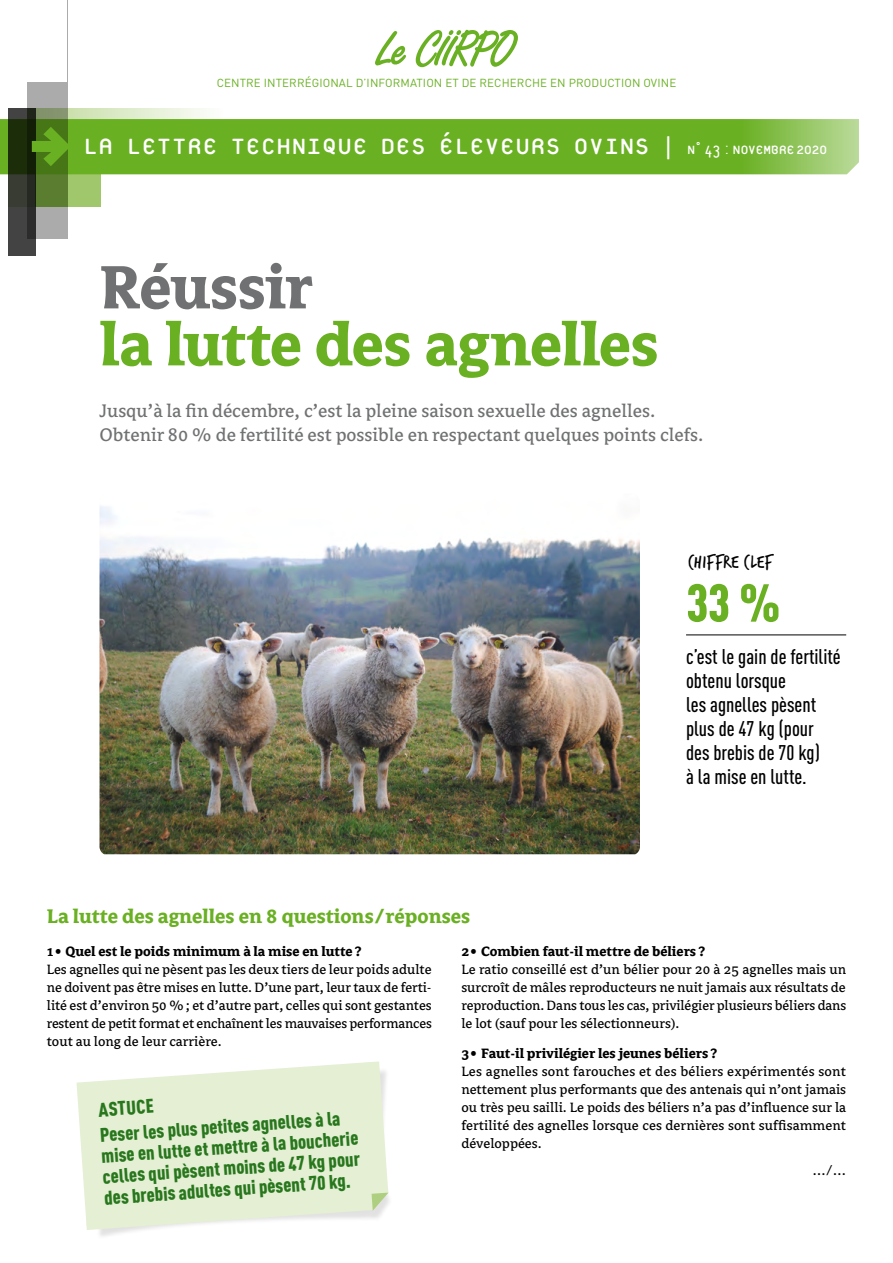
<style>
.page{position:relative;width:893px;height:1263px;background:#fff}
.page>*{position:absolute;margin:0;border:0;box-sizing:border-box;transform-origin:0 0}
.t1{font:700 67.5px "Avance";letter-spacing:-.01em;color:#6ab023}
.t2{font:700 67.5px "Avance";letter-spacing:-.01em;color:#707172}
.t3{font:900 condensed 52.5px "DIN Pro";color:#6ab023}
.t4{font:33px "Platelet";color:#fff}
.t5{font:700 21.75px "Avance";color:#6ab023}
.t6{font:500 condensed 21px/24px "DIN Pro";color:#000}
.t7{font:20.25px/24px "Avance";color:#707172}
.t8{font:900 condensed 19.5px/21px "DIN Pro";color:#2d8023}
.t9{font:19.5px "Trash Hand";letter-spacing:.04em;color:#000}
.t10{font:15px/18px "Avance";color:#000;text-align:justify}
.t11{font:700 15px "Avance";color:#000}
.t12{font:11.55px "DIN Pro";letter-spacing:.01em;color:#6ab023}
.s1{font-size:27px}
.s2{font-size:18px}
</style>
<div class="page">
<div style="left:68px;top:174px;width:32px;height:33px;background:#a0c76b"></div>
<svg style="left:68px;top:108px;width:138px;height:11px;background:#e1edd0"></svg>
<div style="left:0;top:119px;width:742px;height:55px;background:#6ab023"></div>
<svg style="left:416px;top:30px;width:102px;height:37px"></svg>
<svg style="left:375px;top:31px;width:31px;height:35px"></svg>
<svg style="left:8px;top:108px;width:28px;height:148px;background:#323a2b"></svg>
<svg style="left:27px;top:0;width:41px;height:239px;background:#728062"></svg>
<svg style="left:32px;top:127px;width:39px;height:39px;background:#558e1c"></svg>
<svg style="left:742px;top:119px;width:117px;height:56px;background:#94c662"></svg>
<div style="left:20px;top:0;width:47px;height:81px;background:#fff"></div>
<img style="left:99px;top:506px;width:541px;height:348px">
<hr style="left:686px;top:635px;width:160px;height:1px;background:#000">
<svg style="left:77px;top:1061px;width:311px;height:169px;background:#e7f0d9"></svg>
<svg style="left:372px;top:1192px;width:17px;height:19px"></svg>
<p class="t12" style="left:217px;top:75px;width:461px">CENTRE INTERRÉGIONAL D’INFORMATION ET DE RECHERCHE EN PRODUCTION OVINE</p>
<h3 class="t4" style="left:83px;top:131px;width:746px">LA LETTRE TECHNIQUE DES ÉLEVEURS OVINS <span class="s1">|</span> <span class="s2">N°43 :NOVEMBRE2020</span></h3>
<h1 class="t2" style="left:99px;top:252px;width:215px">Réussir</h1>
<h1 class="t1" style="left:99px;top:309px;width:561px">la lutte des agnelles</h1>
<h3 class="t7" style="left:99px;top:399px;width:605px">Jusqu’à la fin décembre, c’est la pleine saison sexuelle des agnelles.<br>Obtenir 80 % de fertilité est possible en respectant quelques points clefs.</h3>
<h3 class="t5" style="left:47px;top:904px;width:425px">La lutte des agnelles en 8 questions/réponses</h3>
<h3 class="t9" style="left:688px;top:552px;width:86px">CHIFFRE CLEF</h3>
<h2 class="t3" style="left:686px;top:570px;width:96px">33 %</h2>
<h3 class="t6" style="left:686px;top:642px;width:156px">c’est le gain de fertilité obtenu lorsque<br>les agnelles pèsent plus de 47 kg (pour des brebis de 70 kg)<br>à la mise en lutte.</h3>
<p class="t11" style="left:47px;top:943px;width:316px">1• Quel est le poids minimum à la mise en lutte ?</p>
<p class="t10" style="left:47px;top:960px;width:387px">Les agnelles qui ne pèsent pas les deux tiers de leur poids adulte ne doivent pas être mises en lutte. D’une part, leur taux de ferti&shy;lité est d’environ 50 %; et d’autre part, celles qui sont gestantes restent de petit format et enchaînent les mauvaises performances tout au long de leur carrière.</p>
<h3 class="t8" style="left:97px;top:1097px;width:242px;line-height:25.2px;rotate:-4deg">ASTUCE<br>Peser les plus petites agnelles à la</h3>
<h3 class="t8" style="left:101px;top:1145px;width:259px;text-align:justify;rotate:-4deg">mise en lutte et mettre à la boucherie celles qui pèsent moins de 47 kg pour des brebis adultes qui pèsent 70 kg.</h3>
<p class="t11" style="left:461px;top:943px;width:245px">2• Combien faut-il mettre de béliers ?</p>
<p class="t10" style="left:461px;top:960px;width:386px">Le ratio conseillé est d’un bélier pour 20 à 25 agnelles mais un surcroît de mâles reproducteurs ne nuit jamais aux résultats de reproduction. Dans tous les cas, privilégier plusieurs béliers dans le lot (sauf pour les sélectionneurs).</p>
<p class="t11" style="left:461px;top:1046px;width:257px">3• Faut-il privilégier les jeunes béliers ?</p>
<p class="t10" style="left:461px;top:1063px;width:386px">Les agnelles sont farouches et des béliers expérimentés sont nettement plus performants que des antenais qui n’ont jamais ou très peu sailli. Le poids des béliers n’a pas d’influence sur la fertilité des agnelles lorsque ces dernières sont suffisamment développées.</p>
<p class="t10" style="left:813px;top:1161px;width:35px">…/…</p>
</div>
